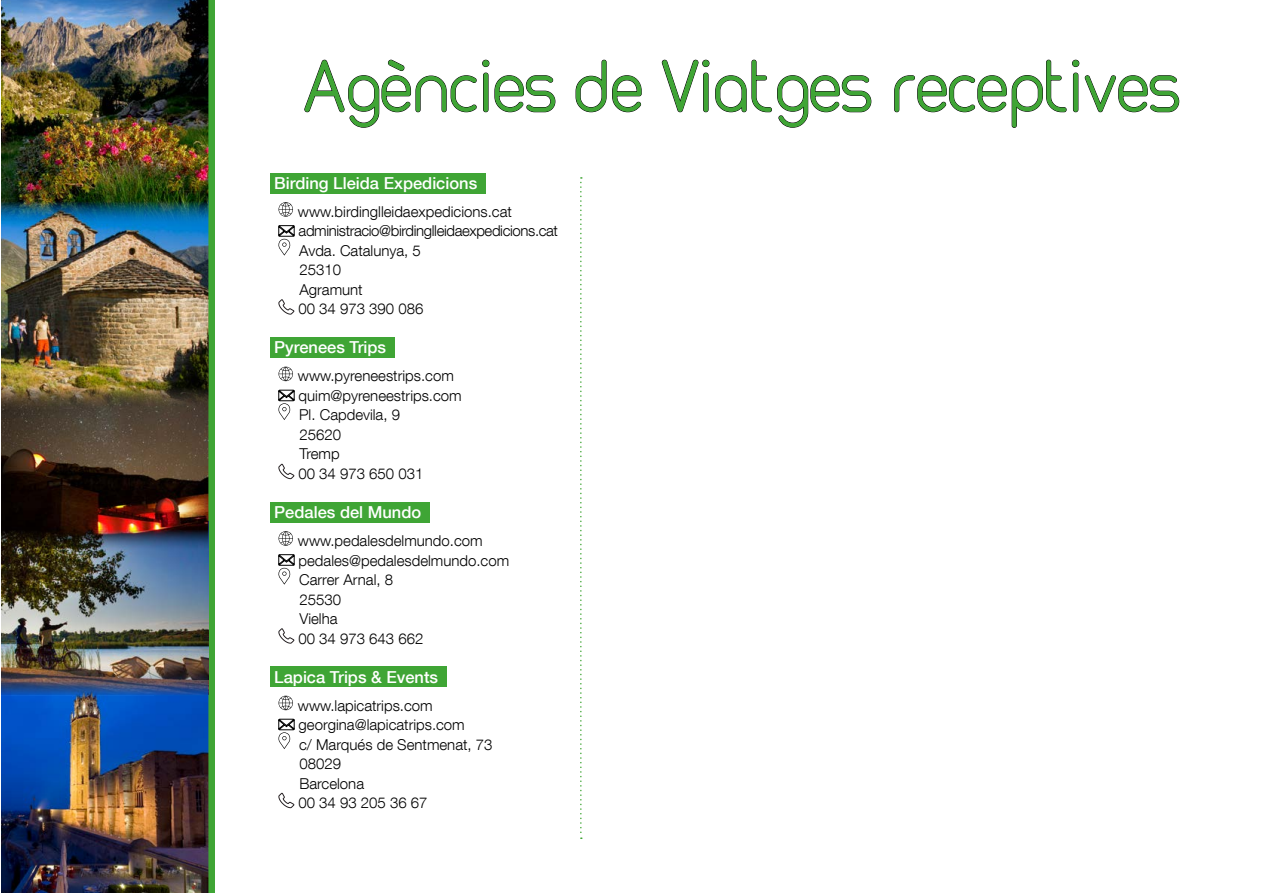
<style>
.page{position:relative;width:1263px;height:893px;background:#fff}
.page>*{position:absolute;margin:0;border:0;box-sizing:border-box;transform-origin:0 0}
.t1{font:82.5px "MAXWELLREGULAR";color:#3fa535}
.t2{font:500 16.5px "Helvetica Neue LT Com";color:#fff}
.t3{font:300 15px/19.5px "Helvetica Neue LT Com";color:#000}
</style>
<div class="page">
<div style="left:270px;top:173px;width:216px;height:20px;background:#3fa535"></div>
<div style="left:270px;top:337px;width:125px;height:21px;background:#3fa535"></div>
<div style="left:270px;top:502px;width:160px;height:20px;background:#3fa535"></div>
<div style="left:270px;top:666px;width:177px;height:21px;background:#3fa535"></div>
<svg style="left:279px;top:202px;width:14px;height:15px"></svg>
<svg style="left:278px;top:225px;width:17px;height:31px"></svg>
<svg style="left:278px;top:299px;width:17px;height:16px"></svg>
<svg style="left:279px;top:367px;width:14px;height:14px"></svg>
<svg style="left:278px;top:390px;width:17px;height:30px"></svg>
<svg style="left:278px;top:463px;width:17px;height:16px"></svg>
<svg style="left:279px;top:531px;width:14px;height:15px"></svg>
<svg style="left:278px;top:554px;width:17px;height:31px"></svg>
<svg style="left:278px;top:628px;width:17px;height:16px"></svg>
<svg style="left:279px;top:696px;width:14px;height:14px"></svg>
<svg style="left:278px;top:719px;width:17px;height:30px"></svg>
<svg style="left:278px;top:792px;width:17px;height:16px"></svg>
<svg style="left:208px;top:1px;width:7px;height:892px;background:#3e9c36"></svg>
<img style="left:1px;top:551px;width:207px;height:116px">
<img style="left:1px;top:412px;width:207px;height:139px">
<img style="left:1px;top:226px;width:207px;height:186px">
<img style="left:1px;top:0;width:207px;height:226px">
<svg style="left:304px;top:59px;width:252px;height:69px"></svg>
<svg style="left:575px;top:59px;width:67px;height:54px"></svg>
<svg style="left:661px;top:59px;width:211px;height:69px"></svg>
<svg style="left:894px;top:59px;width:285px;height:69px"></svg>
<img style="left:1px;top:667px;width:207px;height:226px">
<svg style="left:580px;top:177px;width:2px;height:662px"></svg>
<h1 class="t1" style="left:303px;top:45px;width:879px">Agències de Viatges receptives</h1>
<p class="t2" style="left:274px;top:173px;width:204px">Birding Lleida Expedicions</p>
<p class="t3" style="left:298px;top:202px;width:262px">www.birdinglleidaexpedicions.cat administracio@birdinglleidaexpedicions.cat<br>Avda. Catalunya, 5<br>25310<br>Agramunt<br>00 34 973 390 086</p>
<p class="t2" style="left:274px;top:338px;width:113px">Pyrenees Trips</p>
<p class="t3" style="left:298px;top:366px;width:165px">www.pyreneestrips.com quim@pyreneestrips.com<br>Pl. Capdevila, 9<br>25620<br>Tremp<br>00 34 973 650 031</p>
<p class="t2" style="left:274px;top:502px;width:149px">Pedales del Mundo</p>
<p class="t3" style="left:298px;top:531px;width:213px">www.pedalesdelmundo.com pedales@pedalesdelmundo.com<br>Carrer Arnal, 8<br>25530<br>Vielha<br>00 34 973 643 662</p>
<p class="t2" style="left:274px;top:667px;width:165px">Lapica Trips &amp; Events</p>
<p class="t3" style="left:298px;top:695px;width:196px">www.lapicatrips.com georgina@lapicatrips.com<br>c/ Marqués de Sentmenat, 73<br>08029<br>Barcelona<br>00 34 93 205 36 67</p>
</div>
